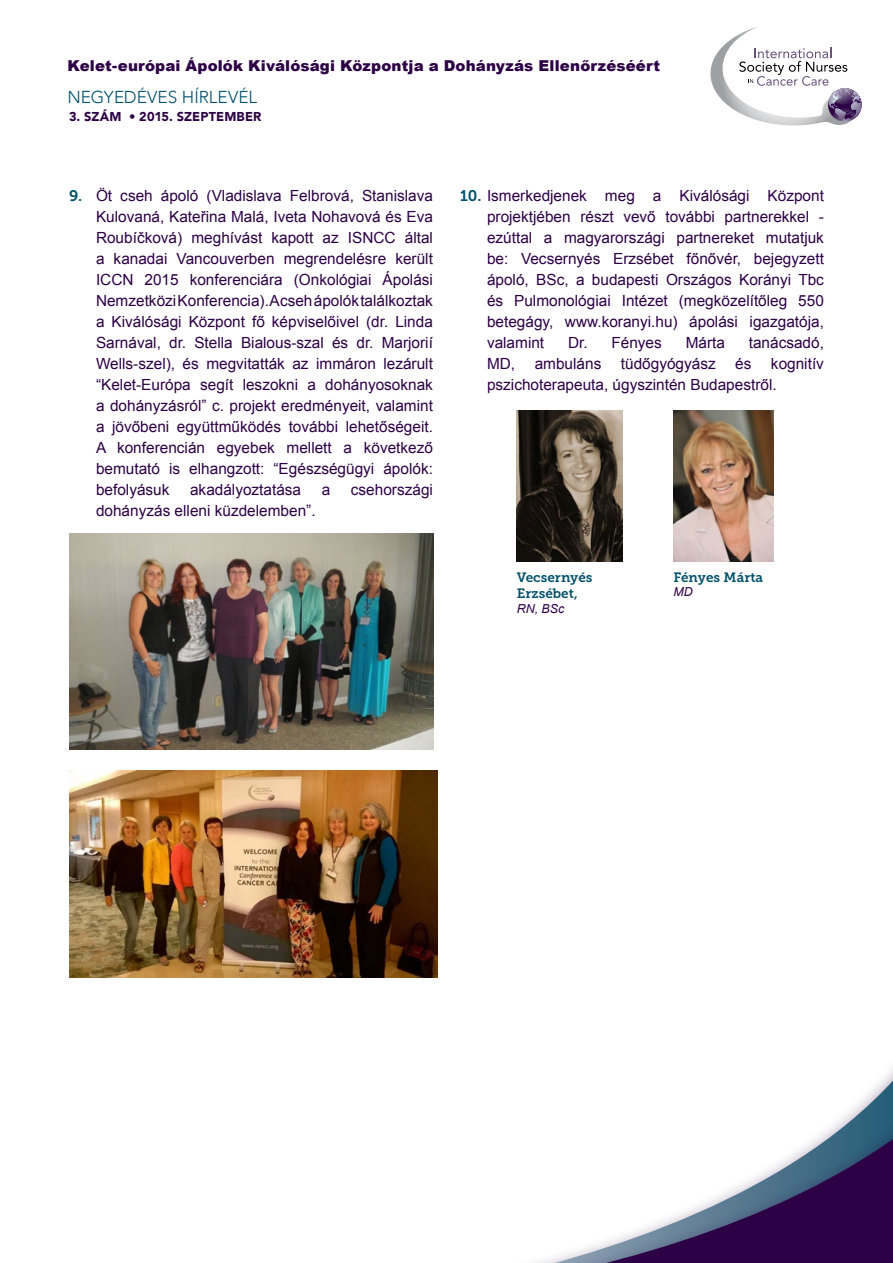
<style>
.page{position:relative;width:893px;height:1263px;background:#fff}
.page>*{position:absolute;margin:0;border:0;box-sizing:border-box;transform-origin:0 0}
.t1{font:300 17.25px "Avenir";letter-spacing:-.005em;color:#00516b}
.t2{font:15.3px/21px "Arial";color:#2d0046;text-align:justify}
.t3{font:900 15px "Arial";letter-spacing:.01em;color:#2d0046}
.t4{font:13.5px/16.2px "Museo Slab 700";color:#00516b}
.t5{font:900 12.75px "Avenir";letter-spacing:.01em;color:#2d0046}
.t6{font:italic 12.3px "Arial";color:#2d0046}
.s1{font-size:14.7px}
.s2{font-family:"Museo Slab 700";color:#00516b}
</style>
<div class="page">
<svg style="left:536px;top:1068px;width:357px;height:195px"></svg>
<svg style="left:710px;top:27px;width:152px;height:98px"></svg>
<img style="left:69px;top:533px;width:364px;height:216px">
<img style="left:69px;top:771px;width:369px;height:207px">
<img style="left:673px;top:410px;width:100px;height:151px">
<img style="left:517px;top:410px;width:106px;height:151px">
<p class="t3" style="left:68px;top:55px;width:594px">Kelet-európai Ápolók Kiválósági Központja a Dohányzás Ellen<span class="s1">ő</span>rzéséért</p>
<p class="t5" style="left:69px;top:109px;width:194px">3. SZÁM • 2015. SZEPTEMBER</p>
<p class="t1" style="left:68px;top:87px;width:191px">NEGYEDÉVES HÍRLEVÉL</p>
<p class="t2" style="left:96px;top:185px;width:338px;text-indent:-27px"><span class="s2">9.</span> Öt cseh ápoló (Vladislava Felbrová, Stanislava Kulovaná, Kateřina Malá, Iveta Nohavová és Eva Roubíčková) meghívást kapott az ISNCC által a kanadai Vancouverben megrendelésre került ICCN 2015 konferenciára (Onkológiai Ápolási Nemzetközi Konferencia). A cseh ápolók találkoztak a Kiválósági Központ fő képviselőivel (dr. Linda Sarnával, dr. Stella Bialous-szal és dr. Marjorií Wells-szel), és megvitatták az immáron lezárult “Kelet-Európa segít leszokni a dohányosoknak a dohányzásról” c. projekt eredményeit, valamint a jövőbeni együttműködés további lehetőségeit.<br>A konferencián egyebek mellett a következő bemutató is elhangzott: “Egészségügyi ápolók: befolyásuk</p>
<p class="t2" style="left:190px;top:479px;width:113px">akadályoztatása</p>
<p class="t2" style="left:322px;top:479px;width:10px">a</p>
<p class="t2" style="left:351px;top:479px;width:84px">csehországi</p>
<p class="t2" style="left:96px;top:500px;width:221px">dohányzás elleni küzdelemben”.</p>
<p class="t2" style="left:487px;top:185px;width:338px;text-indent:-27px"><span class="s2">10.</span> Ismerkedjenek meg a Kiválósági Központ projektjében részt vevő további partnerekkel - ezúttal a magyarországi partnereket mutatjuk be: Vecsernyés Erzsébet főnővér, bejegyzett ápoló, BSc, a budapesti Országos Korányi Tbc és Pulmonológiai Intézet (megközelítőleg 550 betegágy, www.koranyi.hu) ápolási igazgatója, valamint</p>
<p class="t2" style="left:568px;top:332px;width:95px">Dr. Fényes</p>
<p class="t2" style="left:686px;top:332px;width:41px">Márta</p>
<p class="t2" style="left:749px;top:332px;width:77px">tanácsadó,</p>
<p class="t2" style="left:487px;top:353px;width:338px;text-indent:284px">kognitív pszichoterapeuta, úgyszintén Budapestről.</p>
<p class="t2" style="left:487px;top:353px;width:30px">MD,</p>
<p class="t2" style="left:535px;top:353px;width:68px">ambuláns</p>
<p class="t2" style="left:621px;top:353px;width:96px">tüdőgyógyász</p>
<p class="t2" style="left:735px;top:353px;width:18px">és</p>
<p class="t4" style="left:517px;top:569px;width:77px">Vecsernyés<br>Erzsébet,</p>
<p class="t6" style="left:517px;top:600px;width:49px">RN, BSc</p>
<p class="t4" style="left:673px;top:569px;width:91px">Fényes Márta</p>
<p class="t6" style="left:673px;top:584px;width:21px">MD</p>
</div>
